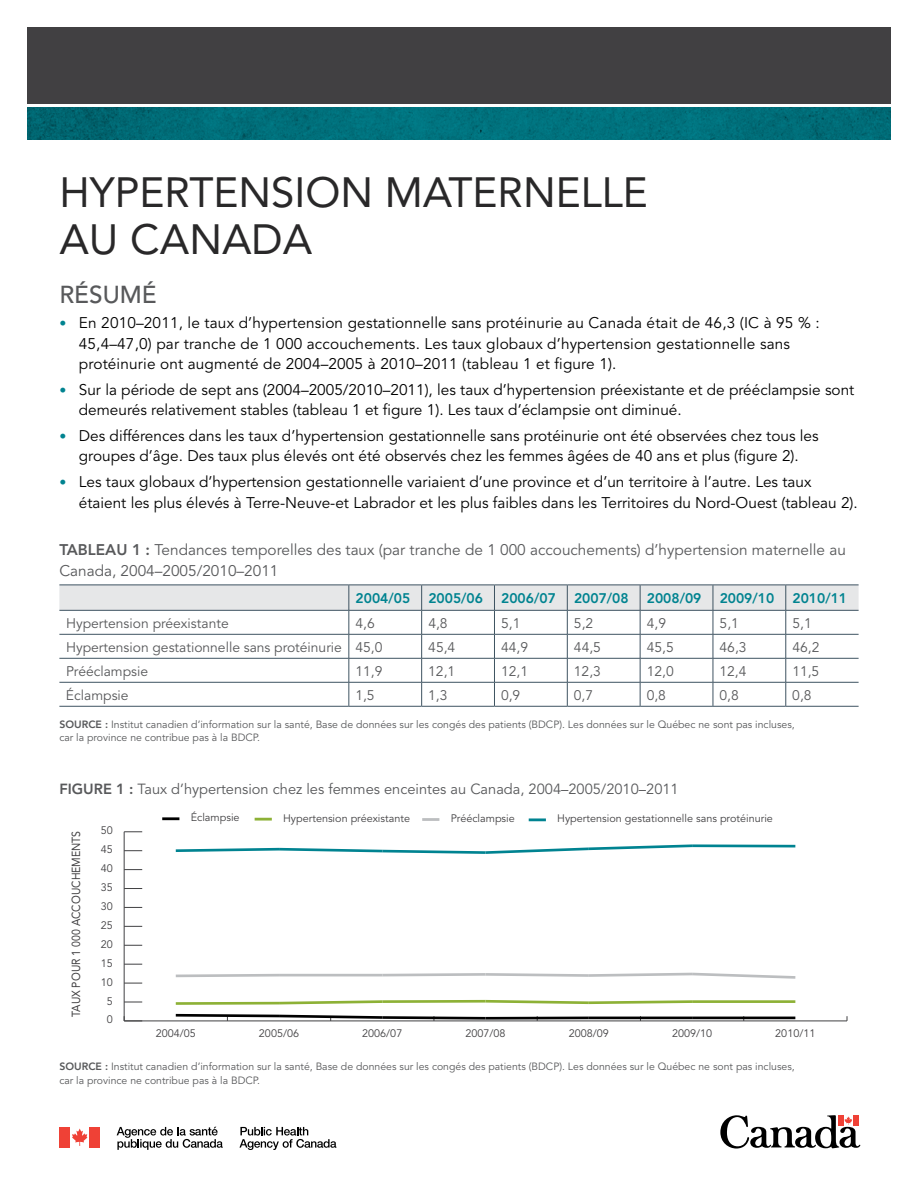
<style>
.page{position:relative;width:918px;height:1188px;background:#fff}
.page>*{position:absolute;margin:0;border:0;box-sizing:border-box;transform-origin:0 0}
.t1{font:42px/46.5px "Avenir LT Std";color:#292829}
.t2{font:500 24.3px "Avenir LT Std";color:#58595b}
.t3{font:15.3px/20.5px "Avenir LT Std";color:#000}
.t4{font:15.3px/20.5px "Avenir LT Std";color:#58595b}
.t5{font:14.7px "Avenir LT Std";color:#58595b}
.t6{font:13.8px "Avenir LT Std";color:#58595b}
.t7{font:800 13.8px "Avenir LT Std";color:#008390}
.t8{font:11.7px "Avenir LT Std";color:#414042;scale:.9 1}
.t9{font:10.8px "Avenir LT Std";color:#414042}
.t10{font:10.5px/13.5px "Avenir LT Std";color:#58595b}
.s1{font-size:13.8px;color:#008390}
.s2{font-weight:800}
</style>
<div class="page">
<img style="left:27px;top:107px;width:864px;height:33px">
<div style="left:27px;top:27px;width:864px;height:76px;background:#414042"></div>
<svg style="left:720px;top:1115px;width:141px;height:34px"></svg>
<div style="left:59px;top:1127px;width:10px;height:20px;background:#ef4136"></div>
<svg style="left:72px;top:1129px;width:16px;height:17px"></svg>
<div style="left:90px;top:1127px;width:10px;height:20px;background:#ef4136"></div>
<svg style="left:239px;top:1127px;width:97px;height:23px"></svg>
<svg style="left:117px;top:1127px;width:106px;height:23px"></svg>
<hr style="left:59px;top:706px;width:290px;height:1px;background:#3e5361">
<hr style="left:349px;top:706px;width:73px;height:1px;background:#3e5361">
<hr style="left:422px;top:706px;width:72px;height:1px;background:#3e5361">
<hr style="left:494px;top:706px;width:73px;height:1px;background:#3e5361">
<hr style="left:567px;top:706px;width:73px;height:1px;background:#3e5361">
<hr style="left:640px;top:706px;width:73px;height:1px;background:#3e5361">
<hr style="left:713px;top:706px;width:73px;height:1px;background:#3e5361">
<hr style="left:786px;top:706px;width:73px;height:1px;background:#3e5361">
<svg style="left:59px;top:585px;width:800px;height:121px"></svg>
<hr style="left:124px;top:1021px;width:723px;height:1px;background:#414143">
<hr style="left:124px;top:832px;width:1px;height:189px;background:#414143">
<svg style="left:124px;top:1016px;width:18px;height:6px"></svg>
<svg style="left:124px;top:1002px;width:18px;height:1px"></svg>
<svg style="left:124px;top:983px;width:18px;height:1px"></svg>
<svg style="left:124px;top:964px;width:18px;height:1px"></svg>
<svg style="left:124px;top:945px;width:18px;height:1px"></svg>
<svg style="left:124px;top:926px;width:18px;height:1px"></svg>
<svg style="left:124px;top:907px;width:18px;height:1px"></svg>
<svg style="left:124px;top:888px;width:18px;height:1px"></svg>
<svg style="left:124px;top:869px;width:18px;height:1px"></svg>
<svg style="left:124px;top:850px;width:18px;height:1px"></svg>
<svg style="left:124px;top:832px;width:18px;height:1px"></svg>
<svg style="left:173px;top:1013px;width:315px;height:8px"></svg>
<hr style="left:486px;top:1017px;width:103px;height:3px;background:#000">
<hr style="left:589px;top:1017px;width:103px;height:2px;background:#000">
<hr style="left:692px;top:1017px;width:103px;height:2px;background:#000">
<hr style="left:176px;top:1002px;width:103px;height:3px;background:#8db136">
<svg style="left:276px;top:1000px;width:106px;height:5px"></svg>
<hr style="left:382px;top:1000px;width:104px;height:3px;background:#8db136">
<svg style="left:483px;top:999px;width:209px;height:6px"></svg>
<hr style="left:692px;top:1000px;width:103px;height:3px;background:#8db136">
<svg style="left:175px;top:973px;width:107px;height:5px"></svg>
<hr style="left:279px;top:974px;width:103px;height:2px;background:#bcbec0">
<svg style="left:380px;top:972px;width:416px;height:7px"></svg>
<svg style="left:175px;top:844px;width:520px;height:10px"></svg>
<hr style="left:692px;top:844px;width:103px;height:3px;background:#008391">
<hr style="left:162px;top:817px;width:17px;height:3px;background:#000">
<hr style="left:255px;top:818px;width:17px;height:3px;background:#8db136">
<hr style="left:422px;top:818px;width:17px;height:3px;background:#bcbec0">
<hr style="left:529px;top:818px;width:17px;height:3px;background:#008391">
<h1 class="t1" style="left:59px;top:170px;width:590px">HYPERTENSION MATERNELLE<br>AU CANADA</h1>
<h2 class="t2" style="left:59px;top:280px;width:99px">RÉSUMÉ</h2>
<p class="t3" style="left:79px;top:313px;width:742px;text-indent:-20px"><span class="s1">•</span> En 2010–2011, le taux d’hypertension gestationnelle sans protéinurie au Canada était de 46,3 (IC à 95 % :<br>45,4–47,0) par tranche de 1 000 accouchements. Les taux globaux d’hypertension gestationnelle sans protéinurie ont augmenté de 2004–2005 à 2010–2011 (tableau 1 et figure 1).</p>
<p class="t3" style="left:79px;top:380px;width:777px;text-indent:-20px"><span class="s1">•</span> Sur la période de sept ans (2004–2005/2010–2011), les taux d’hypertension préexistante et de prééclampsie sont demeurés relativement stables (tableau 1 et figure 1). Les taux d’éclampsie ont diminué.</p>
<p class="t3" style="left:59px;top:426px;width:761px;text-align:center"><span class="s1">•</span> Des différences dans les taux d’hypertension gestationnelle sans protéinurie ont été observées chez tous les groupes d’âge. Des taux plus élevés ont été observés chez les femmes âgées de 40 ans et plus (figure 2).</p>
<p class="t3" style="left:79px;top:472px;width:780px;text-indent:-20px"><span class="s1">•</span> Les taux globaux d’hypertension gestationnelle variaient d’une province et d’un territoire à l’autre. Les taux étaient les plus élevés à Terre-Neuve-et Labrador et les plus faibles dans les Territoires du Nord-Ouest (tableau 2).</p>
<p class="t4" style="left:59px;top:540px;width:788px"><span class="s2">TABLEAU 1 :</span> Tendances temporelles des taux (par tranche de 1 000 accouchements) d’hypertension maternelle au<br>Canada, 2004–2005/2010–2011</p>
<p class="t7" style="left:356px;top:590px;width:56px">2004/05</p>
<p class="t7" style="left:428px;top:590px;width:56px">2005/06</p>
<p class="t7" style="left:501px;top:590px;width:56px">2006/07</p>
<p class="t7" style="left:574px;top:590px;width:56px">2007/08</p>
<p class="t7" style="left:647px;top:590px;width:56px">2008/09</p>
<p class="t7" style="left:720px;top:590px;width:56px">2009/10</p>
<p class="t7" style="left:792px;top:590px;width:56px">2010/11</p>
<p class="t6" style="left:66px;top:615px;width:164px">Hypertension préexistante</p>
<p class="t6" style="left:356px;top:615px;width:21px">4,6</p>
<p class="t6" style="left:428px;top:615px;width:21px">4,8</p>
<p class="t6" style="left:501px;top:615px;width:21px">5,1</p>
<p class="t6" style="left:574px;top:615px;width:21px">5,2</p>
<p class="t6" style="left:647px;top:615px;width:21px">4,9</p>
<p class="t6" style="left:720px;top:615px;width:21px">5,1</p>
<p class="t6" style="left:792px;top:615px;width:21px">5,1</p>
<p class="t6" style="left:66px;top:639px;width:318px">Hypertension gestationnelle sans protéinurie 45,0</p>
<p class="t6" style="left:428px;top:639px;width:29px">45,4</p>
<p class="t6" style="left:501px;top:639px;width:29px">44,9</p>
<p class="t6" style="left:574px;top:639px;width:29px">44,5</p>
<p class="t6" style="left:647px;top:639px;width:29px">45,5</p>
<p class="t6" style="left:720px;top:639px;width:29px">46,3</p>
<p class="t6" style="left:792px;top:639px;width:29px">46,2</p>
<p class="t6" style="left:66px;top:663px;width:84px">Prééclampsie</p>
<p class="t6" style="left:355px;top:663px;width:29px">11,9</p>
<p class="t6" style="left:428px;top:663px;width:29px">12,1</p>
<p class="t6" style="left:501px;top:663px;width:29px">12,1</p>
<p class="t6" style="left:574px;top:663px;width:29px">12,3</p>
<p class="t6" style="left:647px;top:663px;width:29px">12,0</p>
<p class="t6" style="left:720px;top:663px;width:29px">12,4</p>
<p class="t6" style="left:792px;top:663px;width:29px">11,5</p>
<p class="t6" style="left:66px;top:687px;width:64px">Éclampsie</p>
<p class="t6" style="left:355px;top:687px;width:21px">1,5</p>
<p class="t6" style="left:428px;top:687px;width:21px">1,3</p>
<p class="t6" style="left:501px;top:687px;width:21px">0,9</p>
<p class="t6" style="left:574px;top:687px;width:21px">0,7</p>
<p class="t6" style="left:647px;top:687px;width:21px">0,8</p>
<p class="t6" style="left:720px;top:687px;width:21px">0,8</p>
<p class="t6" style="left:792px;top:687px;width:21px">0,8</p>
<p class="t10" style="left:59px;top:718px;width:737px"><span class="s2">SOURCE :</span> Institut canadien d’information sur la santé, Base de données sur les congés des patients (BDCP). Les données sur le Québec ne sont pas incluses, car la province ne contribue pas à la BDCP.</p>
<p class="t5" style="left:59px;top:781px;width:621px"><span class="s2">FIGURE 1 :</span> Taux d’hypertension chez les femmes enceintes au Canada, 2004–2005/2010–2011</p>
<p class="t8" style="left:69px;top:1017px;width:208px;rotate:-90deg">TAUX POUR 1 000 ACCOUCHEMENTS</p>
<p class="t9" style="left:107px;top:1014px;width:8px">0</p>
<p class="t9" style="left:191px;top:811px;width:50px">Éclampsie</p>
<p class="t9" style="left:283px;top:812px;width:128px">Hypertension préexistante</p>
<p class="t9" style="left:451px;top:812px;width:66px">Prééclampsie</p>
<p class="t9" style="left:557px;top:812px;width:217px">Hypertension gestationnelle sans protéinurie</p>
<p class="t9" style="left:101px;top:824px;width:14px">50</p>
<p class="t9" style="left:101px;top:843px;width:14px">45</p>
<p class="t9" style="left:101px;top:862px;width:14px">40</p>
<p class="t9" style="left:101px;top:881px;width:14px">35</p>
<p class="t9" style="left:101px;top:900px;width:14px">30</p>
<p class="t9" style="left:101px;top:919px;width:14px">25</p>
<p class="t9" style="left:101px;top:938px;width:14px">20</p>
<p class="t9" style="left:101px;top:957px;width:14px">15</p>
<p class="t9" style="left:101px;top:976px;width:14px">10</p>
<p class="t9" style="left:107px;top:995px;width:8px">5</p>
<p class="t9" style="left:156px;top:1027px;width:42px">2004/05</p>
<p class="t9" style="left:259px;top:1027px;width:42px">2005/06</p>
<p class="t9" style="left:362px;top:1027px;width:42px">2006/07</p>
<p class="t9" style="left:466px;top:1027px;width:42px">2007/08</p>
<p class="t9" style="left:569px;top:1027px;width:42px">2008/09</p>
<p class="t9" style="left:672px;top:1027px;width:42px">2009/10</p>
<p class="t9" style="left:775px;top:1027px;width:42px">2010/11</p>
<p class="t10" style="left:59px;top:1060px;width:737px"><span class="s2">SOURCE :</span> Institut canadien d’information sur la santé, Base de données sur les congés des patients (BDCP). Les données sur le Québec ne sont pas incluses, car la province ne contribue pas à la BDCP.</p>
</div>
